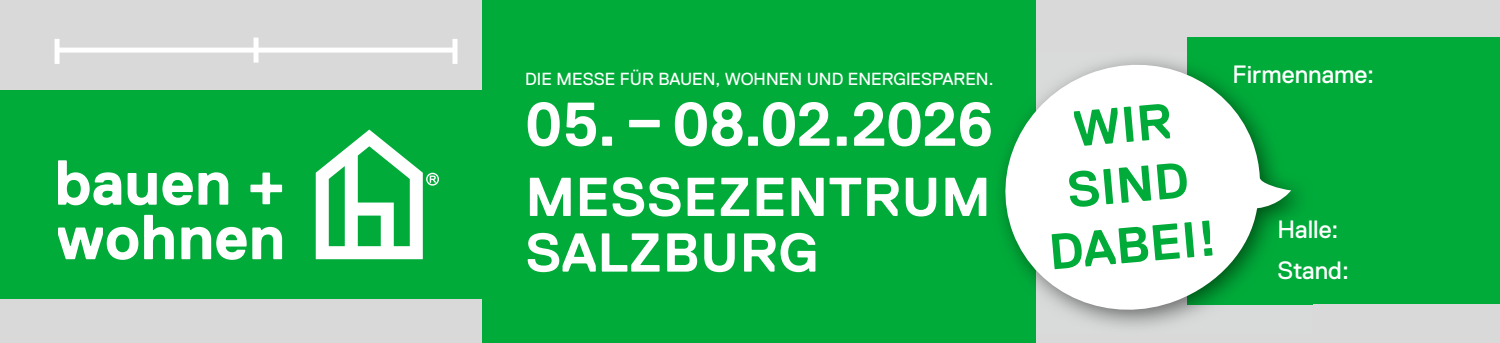
<style>
.page{position:relative;width:1500px;height:343px;background:#fff}
.page>*{position:absolute;margin:0;border:0;box-sizing:border-box;transform-origin:0 0}
.t1{font:700 61.5px "Replica Std";letter-spacing:-.01em;color:#fff}
.t2{font:700 54.5px/55.5px "Replica Std";letter-spacing:.01em;color:#fff}
.t3{font:700 50px/60px "Replica Std";color:#00ab39;text-align:center}
.t4{font:25px/40px "Replica Std";color:#fff}
.t5{font:17.5px "Replica Std";color:#fff}
</style>
<div class="page">
<div style="left:0;top:0;width:1500px;height:342px;background:#d9d9da"></div>
<div style="left:1188px;top:38px;width:312px;height:266px;background:#00ab39"></div>
<div style="left:482px;top:0;width:554px;height:342px;background:#00ab39"></div>
<div style="left:0;top:90px;width:492px;height:208px;background:#00ab39"></div>
<svg style="left:58px;top:160px;width:63px;height:45px"></svg>
<svg style="left:128px;top:172px;width:65px;height:33px"></svg>
<svg style="left:199px;top:172px;width:29px;height:32px"></svg>
<svg style="left:250px;top:172px;width:32px;height:32px"></svg>
<svg style="left:58px;top:227px;width:80px;height:32px"></svg>
<svg style="left:144px;top:215px;width:30px;height:44px"></svg>
<svg style="left:181px;top:227px;width:101px;height:32px"></svg>
<svg style="left:316px;top:129px;width:123px;height:130px"></svg>
<div style="left:57px;top:48px;width:398px;height:5px;background:#fff"></div>
<div style="left:55px;top:39px;width:5px;height:25px;background:#fff"></div>
<div style="left:452px;top:39px;width:6px;height:25px;background:#fff"></div>
<div style="left:254px;top:38px;width:5px;height:25px;background:#fff"></div>
<svg style="left:991px;top:48px;width:300px;height:278px;fill:#fff"></svg>
<p class="t5" style="left:525px;top:69px;width:470px">DIE MESSE FÜR BAUEN, WOHNEN UND ENERGIESPAREN.</p>
<h1 class="t1" style="left:525px;top:90px;width:470px">05. – 08.02.2026</h1>
<h2 class="t2" style="left:525px;top:169px;width:467px">MESSEZENTRUM<br>SALZBURG</h2>
<h3 class="t3" style="left:1036px;top:103px;width:170px;rotate:-5deg">WIR<br>SIND<br>DABEI!</h3>
<h3 class="t4" style="left:1232px;top:55px;width:143px">Firmenname:</h3>
<h3 class="t4" style="left:1278px;top:210px;width:73px">Halle:<br>Stand:</h3>
</div>
